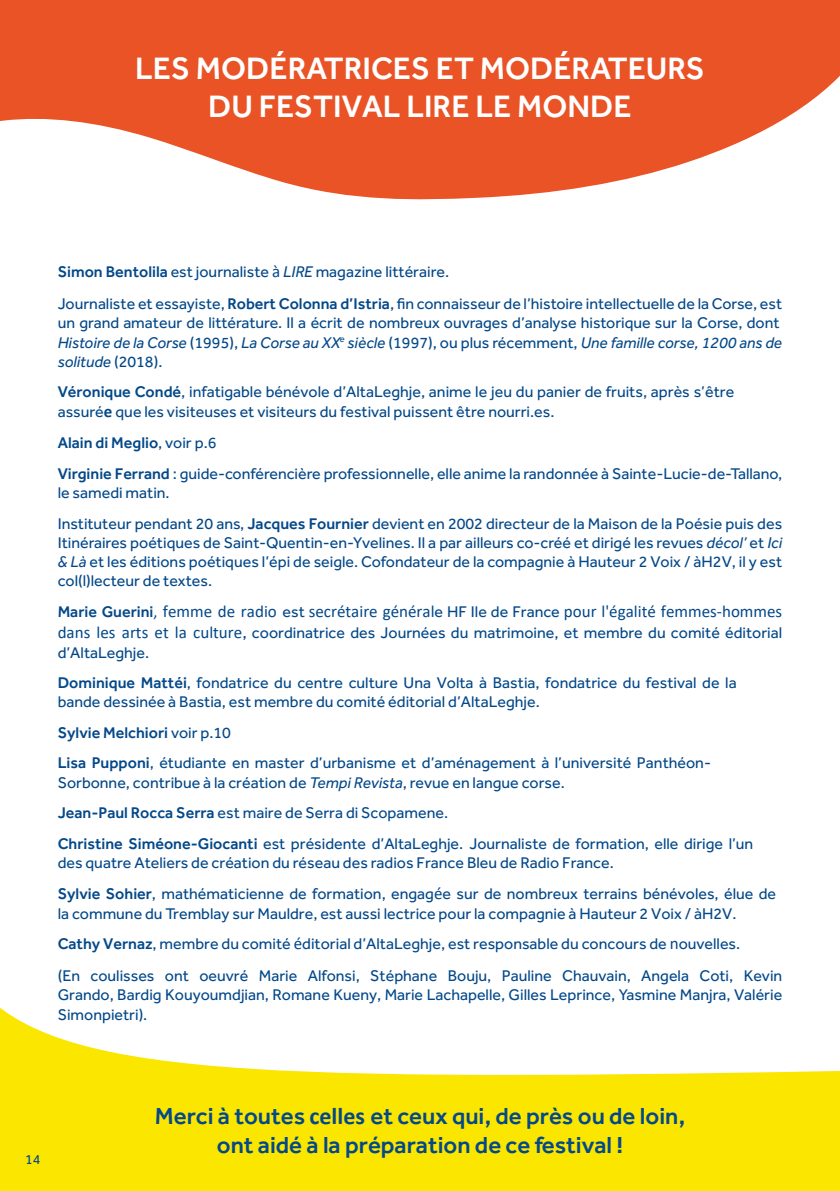
<style>
.page{position:relative;width:840px;height:1191px;background:#fff}
.page>*{position:absolute;margin:0;border:0;box-sizing:border-box;transform-origin:0 0}
.t1{font:500 32px/38.4px "Effra";color:#fff;text-align:center}
.t2{font:500 24px/28.8px "Effra";color:#034889;text-align:center}
.t3{font:17px "Calibri";color:#034889}
.t4{font:16px/19.2px "Effra";color:#034889}
.t5{font:14px "Effra";color:#034889}
.s1{font-weight:500}
.s2{font-family:"Calibri";font-size:17px}
.s3{font-style:italic}
.s4{font-family:"Calibri";font-weight:700;font-size:17px}
.s5{font-family:"Effra";font-weight:500;font-size:16px}
.s6{font-size:16px}
.s7{font-family:"Effra";font-size:16px}
.s8{font-size:17px}
.s9{font-family:"Calibri";font-weight:700}
</style>
<div class="page">
<svg style="left:0;top:0;width:839px;height:200px;fill:#e95326"></svg>
<svg style="left:0;top:1007px;width:839px;height:184px;fill:#fbe600"></svg>
<p class="t1" style="left:135px;top:48px;width:570px">LES MODÉRATRICES ET MODÉRATEURS<br>DU FESTIVAL LIRE LE MONDE</p>
<p class="t4" style="left:58px;top:256px;width:725px;line-height:31.8px"><span class="s1">Simon Bentolila</span> est journaliste <span class="s2">à</span> <span class="s3">LIRE</span> magazine littéraire.<br>Journaliste et essayiste, <span class="s1">Robert Colonna d’Istria</span>, fin connaisseur de l’histoire intellectuelle de la Corse, est</p>
<p class="t4" style="left:58px;top:313px;width:725px">un grand amateur de littérature. Il a écrit de nombreux ouvrages d’analyse historique sur la Corse, dont<br><span class="s3">Histoire de la Corse</span> (1995), <span class="s3">La Corse au XX</span><sup>e</sup> <span class="s3">siècle</span> (1997), ou plus récemment, <span class="s3">Une famille corse, 1200 ans de solitude</span> (2018).</p>
<p class="t4" style="left:58px;top:382px;width:677px;line-height:20px"><span class="s1">Véronique Condé</span>, infatigable bénévole d’AltaLeghje, anime le jeu du panier de fruits, après s’être assuré<span class="s4">e</span> que les visiteuses et visiteurs du festival puissent être nourri.es.</p>
<p class="t4" style="left:58px;top:427px;width:725px;line-height:30.6px"><span class="s1">Alain di Meglio</span>, voir p.6<br><span class="s1">Virginie Ferrand</span> : guide-conférencière professionnelle, elle anime la randonnée à Sainte-Lucie-de-Tallano,</p>
<p class="t4" style="left:58px;top:477px;width:725px;line-height:30.6px">le samedi matin.<br>Instituteur pendant 20 ans, <span class="s1">Jacques Fournier</span> devient en 2002 directeur de la Maison de la Poésie puis des</p>
<p class="t4" style="left:58px;top:532px;width:725px;text-align:justify">Itinéraires poétiques de Saint-Quentin-en-Yvelines. Il a par ailleurs co-créé et dirigé les revues <span class="s3">décol’</span> et <span class="s3">Ici &amp; Là</span> et les éditions poétiques l’épi de seigle. Cofondateur de la compagnie à Hauteur 2 Voix / àH2V, il y est col(l)lecteur de textes.</p>
<p class="t3" style="left:58px;top:599px;width:725px"><span class="s5">Marie Guerini</span><span class="s6">,</span> femme de radio <span class="s7">est</span> secrétaire général<span class="s7">e HF Ile de France</span> pour l'égalité femmes-hommes</p>
<p class="t4" style="left:58px;top:622px;width:725px"><span class="s2">dans les arts et la culture</span><span class="s8">,</span> coordinatrice des Journées du matrimoine, et membre du comité éditorial d’AltaLeghje.</p>
<p class="t4" style="left:58px;top:673px;width:680px"><span class="s1">Dominique Mattéi</span>, fondatrice du centre culture Una Volta à Bastia, fondatrice du festival de la bande dessinée à Bastia, est membre du comité éditorial d’AltaLeghje.</p>
<p class="t4" style="left:58px;top:717px;width:654px;line-height:30.6px"><span class="s1">Sylvie Melchiori</span> voir p.10<br><span class="s1">Lisa Pupponi</span>, étudiante en master d’urbanisme et d’aménagement à l’université Panthéon-</p>
<p class="t4" style="left:58px;top:767px;width:696px;line-height:30.6px">Sorbonne, contribue à la création de <span class="s3">Tempi Revista</span>, revue en langue corse.<br><span class="s1">Jean-Paul Rocca Serra</span> est maire de Serra di Scopamene.<br><span class="s1">Christine Siméone-Giocanti</span> est présidente d’AltaLeghje. Journaliste de formation, elle dirige l’un</p>
<p class="t4" style="left:58px;top:847px;width:719px;line-height:30.6px">des quatre Ateliers de création du réseau des radios France Bleu de Radio France.<br><span class="s1">Sylvie Sohier</span>, mathématicienne de formation, engag<span class="s2">é</span>e sur de nombreux terrains bénévoles, élue de</p>
<p class="t4" style="left:58px;top:897px;width:725px;line-height:31.2px">la commune du Tremblay sur Mauldre, est aussi lectrice pour la compagnie à Hauteur 2 Voix / àH2V.<br><span class="s1">Cathy Vernaz</span>, membre du comité <span class="s2">é</span>ditorial d’AltaLeghje, est responsable du concours de <span class="s2">n</span>ouvelles.<br>(En coulisses ont oeuvré Marie Alfonsi, Stéphane Bouju, Pauline Chauvain, Angela Coti, Kevin</p>
<p class="t4" style="left:58px;top:985px;width:725px">Grando, Bardig Kouyoumdjian, Romane Kueny, Marie Lachapelle, Gilles Leprince, Yasmine Manjra, Valérie<br>Simonpietri).</p>
<p class="t5" style="left:25px;top:1151px;width:17px">14</p>
<p class="t2" style="left:155px;top:1101px;width:531px">Merci à toutes <span class="s9">celles</span> et ceux qui, de près ou de loin, ont aidé à la préparation de ce festival !</p>
</div>
